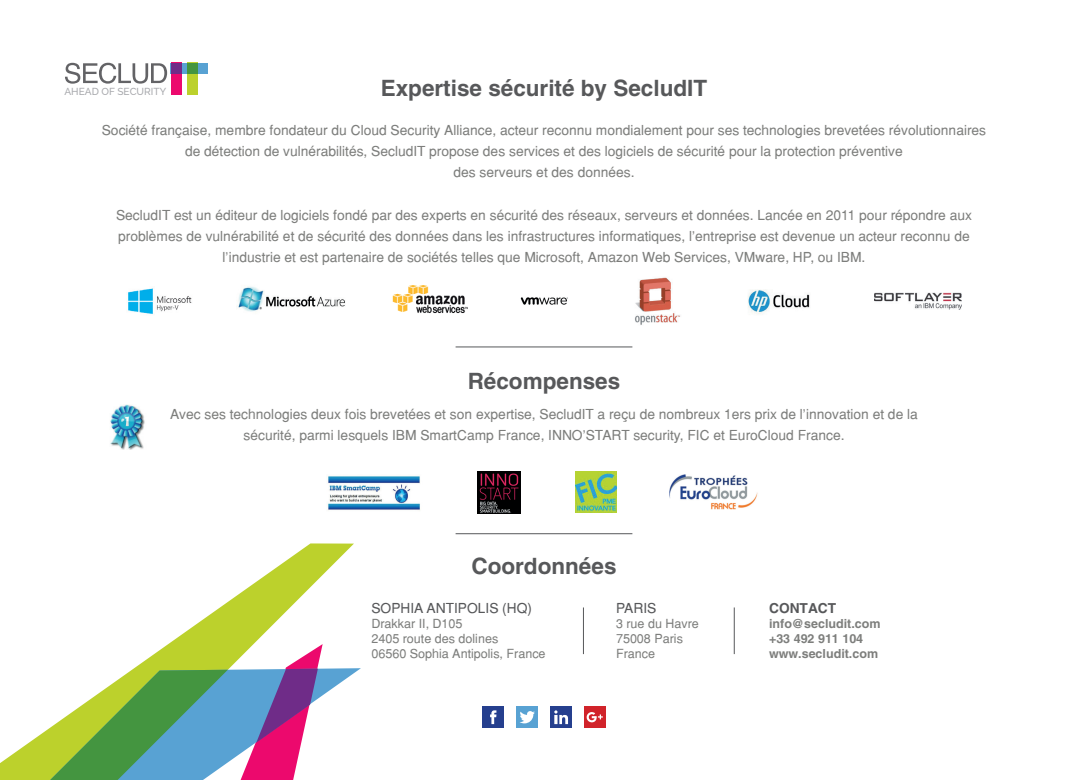
<style>
.page{position:relative;width:1088px;height:780px;background:#fff}
.page>*{position:absolute;margin:0;border:0;box-sizing:border-box;transform-origin:0 0}
.t1{font:700 22.5px "Helvetica";color:#57585a}
.t2{font:13.75px/21.2px "Helvetica";color:#7d7e7c;text-align:center}
.t3{font:13.75px "Helvetica";color:#57585a}
.t4{font:700 13.75px "Helvetica";color:#57585a}
.t5{font:12.5px/15px "Helvetica";color:#7d7e7c}
.t6{font:700 12.5px/15px "Helvetica";color:#7d7e7c}
.t7{font:500 10.12px "Raleway";color:#a8a9ad}
</style>
<div class="page">
<img style="left:520px;top:297px;width:48px;height:8px">
<img style="left:128px;top:288px;width:64px;height:26px">
<img style="left:237px;top:286px;width:108px;height:26px">
<img style="left:392px;top:285px;width:76px;height:28px">
<img style="left:748px;top:290px;width:62px;height:24px">
<img style="left:635px;top:277px;width:45px;height:48px">
<img style="left:874px;top:293px;width:87px;height:16px">
<div style="left:171px;top:63px;width:37px;height:10px;background:#58a2d3"></div>
<div style="left:187px;top:63px;width:10px;height:32px;background:#bcd12c"></div>
<div style="left:171px;top:63px;width:10px;height:32px;background:#ec096d"></div>
<svg style="left:65px;top:63px;width:102px;height:21px"></svg>
<div style="left:171px;top:63px;width:10px;height:10px;background:#6f2c88"></div>
<div style="left:187px;top:63px;width:10px;height:10px;background:#449540"></div>
<hr style="left:456px;top:346px;width:176px;height:1px;background:#57585a">
<hr style="left:456px;top:533px;width:176px;height:1px;background:#57585a">
<img style="left:110px;top:404px;width:35px;height:45px">
<img style="left:669px;top:475px;width:89px;height:35px">
<img style="left:575px;top:472px;width:42px;height:41px">
<img style="left:478px;top:471px;width:42px;height:42px">
<img style="left:328px;top:476px;width:92px;height:35px">
<hr style="left:583px;top:607px;width:1px;height:47px;background:#57585a">
<hr style="left:734px;top:607px;width:1px;height:47px;background:#57585a">
<svg style="left:0;top:543px;width:354px;height:237px"></svg>
<svg style="left:50px;top:668px;width:311px;height:112px"></svg>
<svg style="left:241px;top:644px;width:82px;height:136px"></svg>
<svg style="left:50px;top:669px;width:178px;height:111px;background:#7ab281"></svg>
<div style="left:550px;top:706px;width:22px;height:22px;background:#253f8e"></div>
<svg style="left:554px;top:710px;width:14px;height:14px"></svg>
<div style="left:482px;top:706px;width:22px;height:22px;background:#253f8e"></div>
<svg style="left:490px;top:710px;width:6px;height:14px"></svg>
<div style="left:584px;top:706px;width:21px;height:22px;background:#d1232a"></div>
<svg style="left:586px;top:712px;width:17px;height:10px"></svg>
<div style="left:516px;top:706px;width:22px;height:22px;background:#58a2d3"></div>
<svg style="left:520px;top:711px;width:15px;height:12px"></svg>
<p class="t7" style="left:64px;top:85px;width:103px">AHEAD OF SECURITY</p>
<h1 class="t1" style="left:381px;top:75px;width:328px">Expertise sécurité by SecludIT</h1>
<p class="t2" style="left:102px;top:119px;width:886px">Société française, membre fondateur du Cloud Security Alliance, acteur reconnu mondialement pour ses technologies brevetées révolutionnaires de détection de vulnérabilités, SecludIT propose des services et des logiciels de sécurité pour la protection préventive<br>des serveurs et des données.</p>
<p class="t2" style="left:116px;top:204px;width:857px">SecludIT est un éditeur de logiciels fondé par des experts en sécurité des réseaux, serveurs et données. Lancée en 2011 pour répondre aux problèmes de vulnérabilité et de sécurité des données dans les infrastructures informatiques, l’entreprise est devenue un acteur reconnu de l’industrie et est partenaire de sociétés telles que Microsoft, Amazon Web Services, VMware, HP, ou IBM.</p>
<h1 class="t1" style="left:468px;top:367px;width:154px">Récompenses</h1>
<p class="t2" style="left:170px;top:403px;width:749px">Avec ses technologies deux fois brevetées et son expertise, SecludIT a reçu de nombreux 1ers prix de l’innovation et de la sécurité, parmi lesquels IBM SmartCamp France, INNO’START security, FIC et EuroCloud France.</p>
<h1 class="t1" style="left:471px;top:552px;width:147px">Coordonnées</h1>
<p class="t3" style="left:371px;top:599px;width:162px">SOPHIA ANTIPOLIS (HQ)</p>
<p class="t5" style="left:371px;top:615px;width:176px">Drakkar II, D105<br>2405 route des dolines<br>06560 Sophia Antipolis, France</p>
<p class="t3" style="left:616px;top:599px;width:42px">PARIS</p>
<p class="t5" style="left:616px;top:615px;width:84px">3 rue du Havre<br>75008 Paris<br>France</p>
<p class="t4" style="left:769px;top:600px;width:69px">CONTACT</p>
<p class="t6" style="left:769px;top:616px;width:113px">info@secludit.com +33 492 911 104 www.secludit.com</p>
</div>
